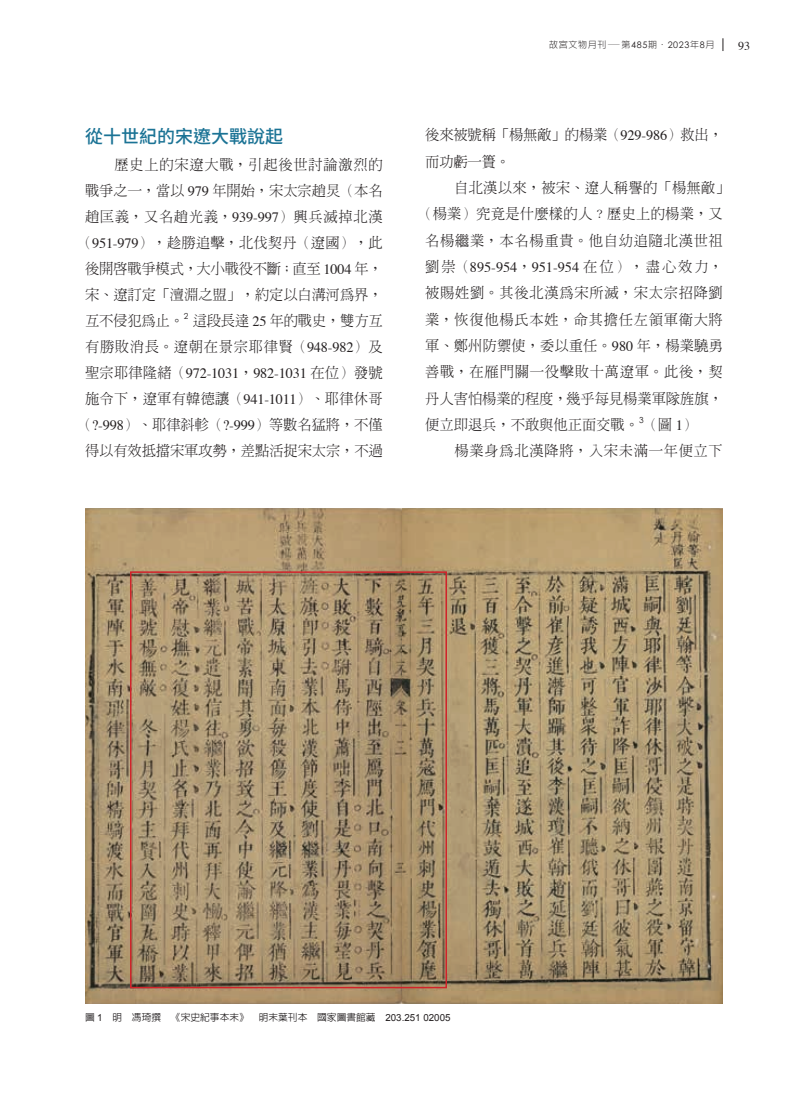
<style>
.page{position:relative;width:808px;height:1106px;background:#fff}
.page>*{position:absolute;margin:0;border:0;box-sizing:border-box;transform-origin:0 0}
.t1{font:500 18px "Noto Sans CJ Ktc";color:#1b7395}
.t2{font:300 14.25px/26.4px "AR Ming B5";letter-spacing:.015em;color:#231f20;text-align:center}
.t3{font:300 14.25px/26px "AR Ming B5";letter-spacing:.05em;color:#231f20;text-align:right}
.t4{font:14.25px "Times";letter-spacing:-.01em;color:#231f20}
.t5{font:300 14.25px/26.4px "AR Ming B5";letter-spacing:-.01em;color:#231f20}
.t6{font:300 14.25px "AR Ming B5";letter-spacing:-.005em;color:#231f20}
.t7{font:12px "Times";color:#231f20}
.t8{font:500 9.75px "AR Hei B5";color:#231f20}
.t9{font:300 9px "AR Hei B5";letter-spacing:.075em;color:#231f20}
.t10{font:8.25px "Century Gothic";color:#231f20}
.s1{font-family:"Times";font-weight:400}
.s2{font-family:"AR Ming B5";font-weight:300}
.s3{font-family:"Century Gothic";font-weight:400}
.s4{font-family:"Adobe Song Std"}
.s5{font-family:"Arial";font-weight:400}
</style>
<div class="page">
<svg style="left:723px;top:38px;width:1px;height:13px"></svg>
<img style="left:85px;top:508px;width:638px;height:495px">
<div style="left:130px;top:571px;width:317px;height:417px;border:2px solid #d1232a"></div>
<p class="t1" style="left:85px;top:127px;width:199px">從十世紀的宋遼大戰說起</p>
<p class="t3" style="left:114px;top:152px;width:270px">歷史上的宋遼大戰，引起後世討論激烈的</p>
<p class="t6" style="left:85px;top:184px;width:299px">戰爭之一，當以 <span class="s1">979</span> 年開始，宋太宗趙炅（本名</p>
<p class="t3" style="left:85px;top:204px;width:299px">趙匡義，又名趙光義，<span class="s1">939-997</span>）興兵滅掉北漢</p>
<p class="t2" style="left:78px;top:230px;width:306px">（<span class="s1">951-979</span>），趁勝追擊，北伐契丹（遼國），此</p>
<p class="t5" style="left:85px;top:255px;width:299px">後開啟戰爭模式，大小戰役不斷；直至 <span class="s1">1004</span> 年，</p>
<p class="t6" style="left:85px;top:288px;width:299px">宋、遼訂定「澶淵之盟」，約定以白溝河為界，</p>
<p class="t2" style="left:85px;top:307px;width:100px">互不侵犯為止。</p>
<p class="t10" style="left:184px;top:311px;width:6px">2</p>
<p class="t3" style="left:85px;top:308px;width:299px">這段長達 <span class="s1">25</span> 年的戰史，雙方互<br>有勝敗消長。遼朝在景宗耶律賢（<span class="s1">948-982</span>）及</p>
<p class="t4" style="left:85px;top:360px;width:299px"><span class="s2">聖宗耶律隆緒（</span>972-1031<span class="s2">，</span>982-1031 <span class="s2">在位）發號</span></p>
<p class="t2" style="left:78px;top:385px;width:306px;line-height:26px">施令下，遼軍有韓德讓（<span class="s1">941-1011</span>）、耶律休哥（<span class="s1">?-998</span>）、耶律斜軫（<span class="s1">?-999</span>）等數名猛將，不僅得以有效抵擋宋軍攻勢，差點活捉宋太宗，不過</p>
<p class="t9" style="left:549px;top:40px;width:167px">故宮文物月刊—第<span class="s3">485</span>期<span class="s4">・</span><span class="s3">2023</span>年<span class="s3">8</span>月</p>
<p class="t7" style="left:738px;top:34px;width:13px">93</p>
<p class="t5" style="left:425px;top:121px;width:299px">後來被號稱「楊無敵」的楊業（<span class="s1">929-986</span>）救出，而功虧一簣。</p>
<p class="t2" style="left:454px;top:174px;width:277px">自北漢以來，被宋、遼人稱譽的「楊無敵」</p>
<p class="t2" style="left:418px;top:200px;width:306px">（楊業）究竟是什麼樣的人﹖歷史上的楊業，又</p>
<p class="t3" style="left:425px;top:227px;width:299px">名楊繼業，本名楊重貴。他自幼追隨北漢世祖</p>
<p class="t4" style="left:425px;top:254px;width:299px"><span class="s2">劉崇（</span>895-954<span class="s2">，</span>951-954 <span class="s2">在位），盡心效力，</span></p>
<p class="t2" style="left:425px;top:279px;width:299px;text-align:justify">被賜姓劉。其後北漢為宋所滅，宋太宗招降劉業，恢復他楊氏本姓，命其擔任左領軍衛大將軍、鄭州防禦使，委以重任。<span class="s1">980</span> 年，楊業驍勇善戰，在雁門關一役擊敗十萬遼軍。此後，契丹人害怕楊業的程度，幾乎每見楊業軍隊旌旗，便立即退兵，不敢與他正面交戰。（圖 <span class="s1">1</span>）</p>
<p class="t10" style="left:639px;top:415px;width:6px">3</p>
<p class="t3" style="left:454px;top:438px;width:270px">楊業身為北漢降將，入宋未滿一年便立下</p>
<p class="t8" style="left:85px;top:1012px;width:367px">圖 <span class="s5">1</span>　明　馮琦撰　《宋史紀事本末》　明末葉刊本　國家圖書館藏 <span class="s5">203.251 02005</span></p>
</div>
